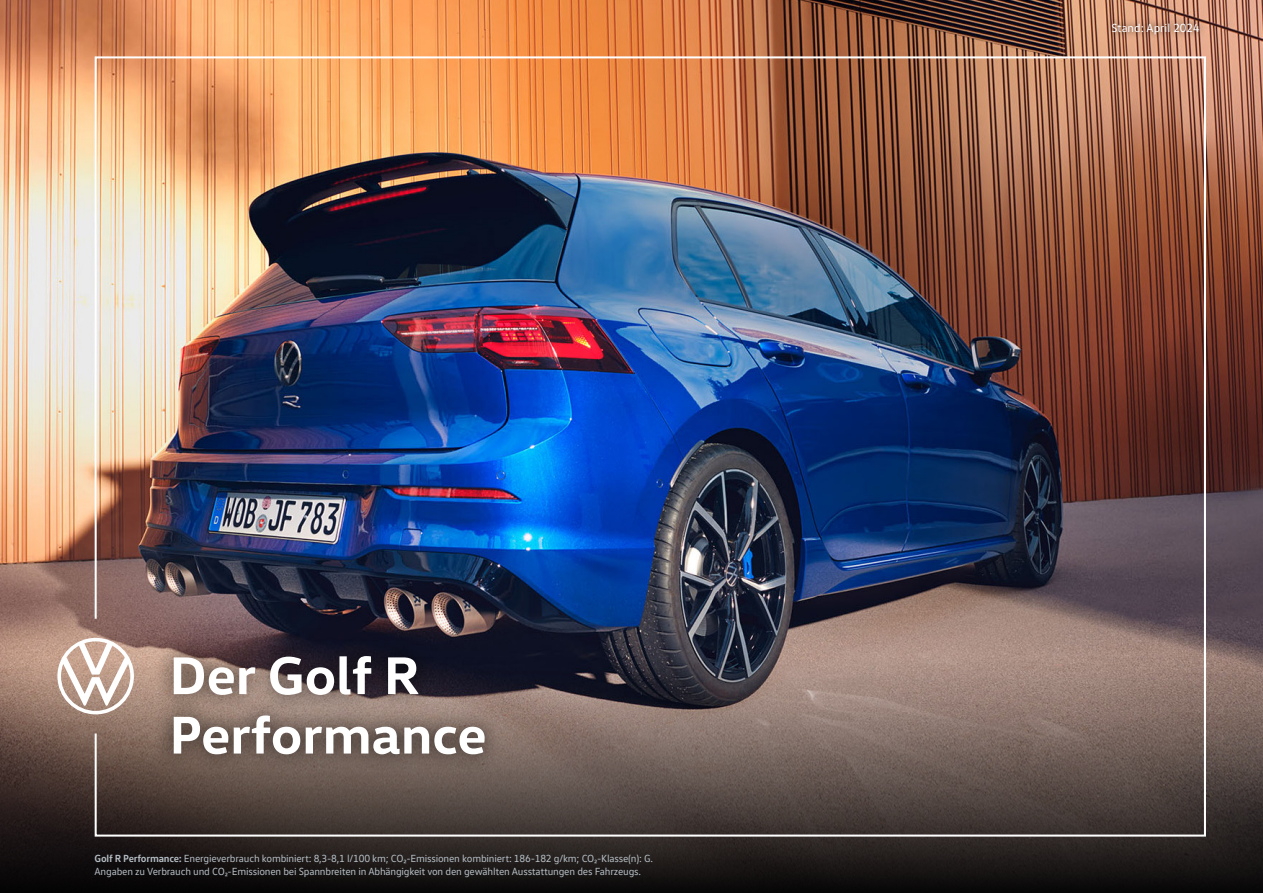
<style>
.page{position:relative;width:1263px;height:893px;background:#fff}
.page>*{position:absolute;margin:0;border:0;box-sizing:border-box;transform-origin:0 0}
.t1{font:700 54px/59.4px "VW Head";color:#fff}
.t2{font:12px "VW Text";color:#fff}
.t3{font:10.5px/13.5px "VW Text";letter-spacing:-.02em;color:#b5bec5}
.s1{font-weight:700}
</style>
<div class="page">
<img style="left:0;top:0;width:1263px;height:657px">
<svg style="left:0;top:657px;width:1263px;height:236px;background:#2d2522"></svg>
<svg style="left:57px;top:638px;width:37px;height:76px"></svg>
<div style="left:1105px;top:17px;width:101px;height:24px;background:#000;opacity:.75"></div>
<img style="left:94px;top:55px;width:1113px;height:783px">
<div style="left:154px;top:638px;width:350px;height:135px;background:#000;opacity:.75"></div>
<h1 class="t1" style="left:169px;top:643px;width:319px">Der Golf R<br>Performance</h1>
<p class="t3" style="left:95px;top:851px;width:560px"><span class="s1">Golf R Performance:</span> Energieverbrauch kombiniert: 8,3-8,1 l/100 km; CO₂-Emissionen kombiniert: 186-182 g/km; CO₂-Klasse(n): G.<br>Angaben zu Verbrauch und CO₂-Emissionen bei Spannbreiten in Abhängigkeit von den gewählten Ausstattungen des Fahrzeugs.</p>
<p class="t2" style="left:1111px;top:21px;width:90px">Stand: April 2024</p>
</div>
